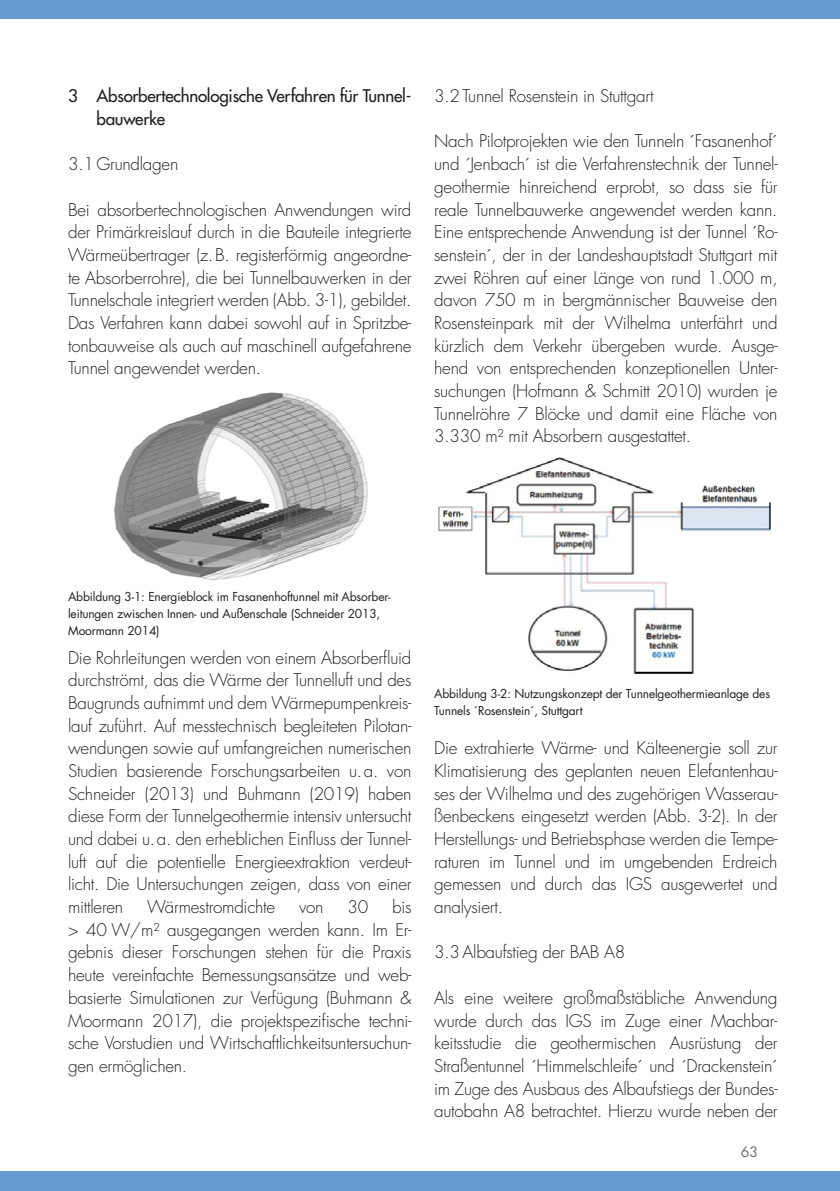
<style>
.page{position:relative;width:840px;height:1191px;background:#fff}
.page>*{position:absolute;margin:0;border:0;box-sizing:border-box;transform-origin:0 0}
.t1{font:300 17px/22.6px "Futura Std";letter-spacing:-.015em;color:#231f20;text-align:justify}
.t2{font:500 17px/22.6px "Futura Std";letter-spacing:-.015em;color:#231f20}
.t3{font:14px "Futura Std";color:#6c6d70}
.t4{font:12px/17px "Futura Std";letter-spacing:-.015em;color:#231f20}
</style>
<div class="page">
<div style="left:0;top:1171px;width:839px;height:20px;background:#679cd2"></div>
<div style="left:0;top:0;width:839px;height:19px;background:#679cd2"></div>
<img style="left:114px;top:392px;width:254px;height:189px">
<img style="left:438px;top:457px;width:333px;height:217px">
<p class="t2" style="left:96px;top:85px;width:316px;text-indent:-28px">3 Absorbertechnologische Verfahren für Tunnel&shy;bauwerke</p>
<p class="t1" style="left:68px;top:153px;width:112px">3.1 Grundlagen</p>
<p class="t1" style="left:68px;top:198px;width:345px">Bei absorbertechnologischen Anwendungen wird der Primärkreislauf durch in die Bauteile integrierte Wärmeübertrager (z.B. registerförmig angeordne&shy;te Absorberrohre), die bei Tunnelbauwerken in der Tunnelschale integriert werden (Abb. 3-1), gebildet.<br>Das Verfahren kann dabei sowohl auf in Spritzbe&shy;tonbauweise als auch auf maschinell aufgefahrene Tunnel angewendet werden.</p>
<p class="t1" style="left:434px;top:85px;width:221px">3.2 Tunnel Rosenstein in Stuttgart</p>
<p class="t1" style="left:434px;top:130px;width:345px">Nach Pilotprojekten wie den Tunneln ´Fasanenhof´ und ´Jenbach´ ist die Verfahrenstechnik der Tunnel&shy;geothermie hinreichend erprobt, so dass sie für reale Tunnelbauwerke angewendet werden kann.<br>Eine entsprechende Anwendung ist der Tunnel ´Ro&shy;senstein´, der in der Landeshauptstadt Stuttgart mit zwei Röhren auf einer Länge von rund 1.000 m, davon 750 m in bergmännischer Bauweise den Rosensteinpark mit der Wilhelma unterfährt und kürzlich dem Verkehr übergeben wurde. Ausge&shy;hend von entsprechenden konzeptionellen Unter&shy;suchungen (Hofmann &amp; Schmitt 2010) wurden je Tunnelröhre 7 Blöcke und damit eine Fläche von 3.330 m² mit Absorbern ausgestattet.</p>
<p class="t4" style="left:68px;top:588px;width:324px">Abbildung 3-1: Energieblock im Fasanenhoftunnel mit Absorber&shy;leitungen zwischen Innen- und Außenschale (Schneider 2013,<br>Moormann 2014)</p>
<p class="t1" style="left:68px;top:646px;width:345px">Die Rohrleitungen werden von einem Absorberfluid durchströmt, das die Wärme der Tunnelluft und des Baugrunds aufnimmt und dem Wärmepumpenkreis&shy;lauf zuführt. Auf messtechnisch begleiteten Pilotan&shy;wendungen sowie auf umfangreichen numerischen Studien basierende Forschungsarbeiten u.a. von Schneider (2013) und Buhmann (2019) haben diese Form der Tunnelgeothermie intensiv untersucht und dabei u.a. den erheblichen Einfluss der Tunnel&shy;luft auf die potentielle Energieextraktion verdeut&shy;licht. Die Untersuchungen zeigen, dass von einer mittleren</p>
<p class="t1" style="left:68px;top:896px;width:345px;text-indent:324px">bis &gt; 40 W/m² ausgegangen werden kann. Im Er&shy;gebnis dieser Forschungen stehen für die Praxis heute vereinfachte Bemessungsansätze und web&shy;basierte Simulationen zur Verfügung (Buhmann &amp; Moormann 2017), die projektspezifische techni&shy;sche Vorstudien und Wirtschaftlichkeitsuntersuchun&shy;gen ermöglichen.</p>
<p class="t1" style="left:147px;top:896px;width:130px">Wärmestromdichte</p>
<p class="t1" style="left:299px;top:896px;width:26px">von</p>
<p class="t1" style="left:347px;top:896px;width:22px">30</p>
<p class="t4" style="left:434px;top:685px;width:337px">Abbildung 3-2: Nutzungskonzept der Tunnelgeothermieanlage des<br>Tunnels ´Rosenstein´, Stuttgart</p>
<p class="t1" style="left:434px;top:737px;width:345px">Die extrahierte Wärme- und Kälteenergie soll zur Klimatisierung des geplanten neuen Elefantenhau&shy;ses der Wilhelma und des zugehörigen Wasserau&shy;ßenbeckens eingesetzt werden (Abb. 3-2). In der Herstellungs- und Betriebsphase werden die Tempe&shy;raturen im Tunnel und im umgebenden Erdreich gemessen und durch das IGS ausgewertet und analysiert.</p>
<p class="t1" style="left:434px;top:941px;width:192px">3.3 Albaufstieg der BAB A8</p>
<p class="t1" style="left:434px;top:986px;width:345px">Als eine weitere großmaßstäbliche Anwendung wurde durch das IGS im Zuge einer Machbar&shy;keitsstudie die geothermischen Ausrüstung der Straßentunnel ´Himmelschleife´ und ´Drackenstein´ im Zuge des Ausbaus des Albaufstiegs der Bundes&shy;autobahn A8 betrachtet. Hierzu wurde neben der</p>
<p class="t3" style="left:740px;top:1143px;width:19px">63</p>
</div>
